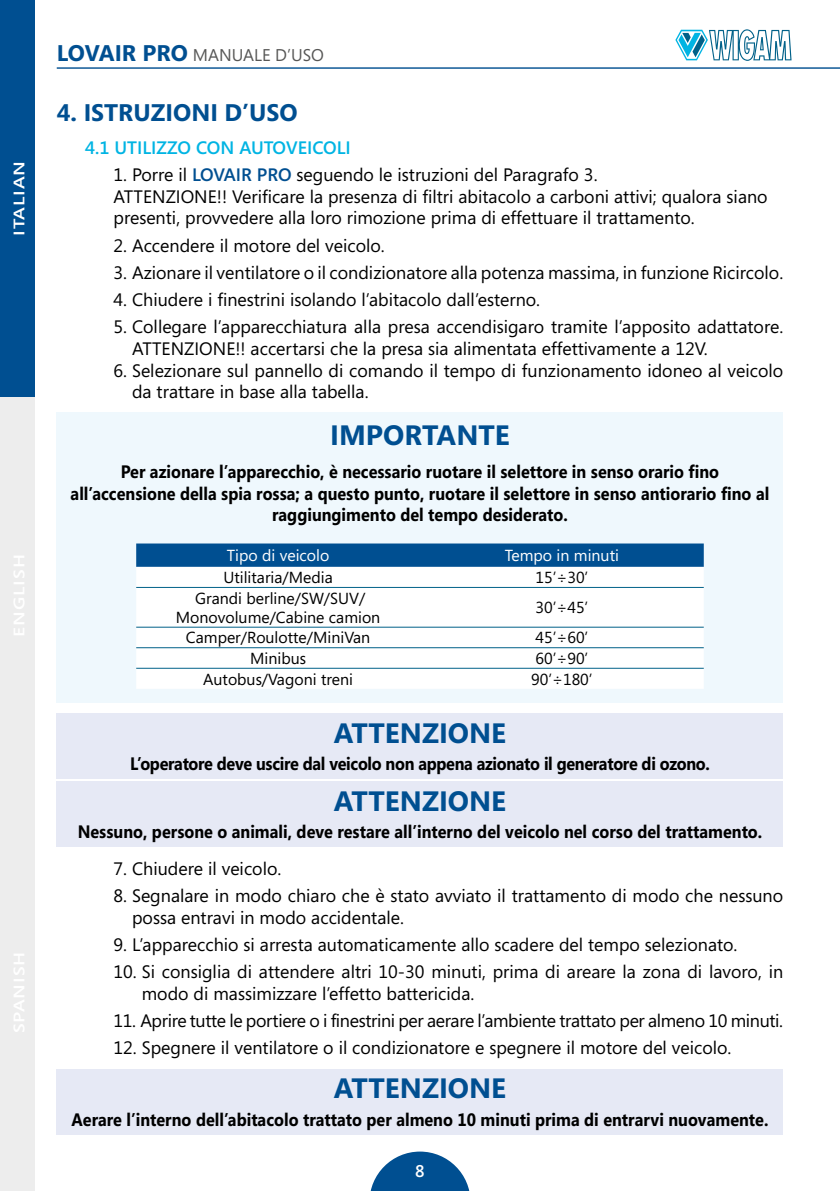
<style>
.page{position:relative;width:840px;height:1191px;background:#fff}
.page>*{position:absolute;margin:0;border:0;box-sizing:border-box;transform-origin:0 0}
.t1{font:700 28px "Segoe";color:#004f91}
.t2{font:700 24px "Segoe";color:#004f91}
.t3{font:18px/21.6px "Segoe";color:#000}
.t4{font:700 18px/21.6px "Segoe";color:#000;text-align:center;scale:.9 1}
.t5{font:18px "Segoe";letter-spacing:-.02em;color:#000}
.t6{font:700 18px "Segoe";letter-spacing:-.02em;color:#000;scale:.9 1}
.t7{font:600 18px "Segoe";color:#00b4e3}
.t8{font:17px "Segoe";color:#575756}
.t9{font:600 17px "Segoe";color:#fff}
.t10{font:16px/19.2px "Segoe";color:#000;text-align:center}
.t11{font:16px "Segoe";color:#fff}
.t12{font:600 15.2px "Segoe";letter-spacing:.05em;color:#fff;scale:1.25 1}
.s1{font-weight:700;font-size:22.6px;color:#004f91}
.s2{font-weight:600;color:#004f91}
</style>
<div class="page">
<svg style="left:675px;top:29px;width:116px;height:32px"></svg>
<hr style="left:57px;top:67px;width:782px;height:2px;background:#004f91">
<svg style="left:370px;top:1151px;width:100px;height:40px"></svg>
<div style="left:57px;top:713px;width:725px;height:65px;background:#e6e9f5"></div>
<div style="left:57px;top:781px;width:725px;height:66px;background:#e6e9f5"></div>
<div style="left:57px;top:1069px;width:725px;height:65px;background:#e6e9f5"></div>
<div style="left:57px;top:413px;width:725px;height:290px;background:#eff8fd"></div>
<svg style="left:136px;top:543px;width:567px;height:24px;background:#075494"></svg>
<div style="left:136px;top:567px;width:567px;height:122px;background:#fff"></div>
<hr style="left:136px;top:587px;width:284px;height:1px;background:#006189">
<hr style="left:420px;top:587px;width:283px;height:1px;background:#006189">
<hr style="left:136px;top:627px;width:284px;height:1px;background:#006189">
<hr style="left:420px;top:627px;width:283px;height:1px;background:#006189">
<hr style="left:136px;top:647px;width:284px;height:1px;background:#006189">
<hr style="left:420px;top:647px;width:283px;height:1px;background:#006189">
<hr style="left:136px;top:668px;width:284px;height:1px;background:#006189">
<hr style="left:420px;top:668px;width:283px;height:1px;background:#006189">
<div style="left:0;top:777px;width:35px;height:414px;background:#ededed"></div>
<div style="left:0;top:380px;width:35px;height:414px;background:#ededed"></div>
<div style="left:0;top:0;width:35px;height:397px;background:#004f91"></div>
<p class="t12" style="left:9px;top:236px;width:62px;rotate:-90deg">ITALIAN</p>
<p class="t8" style="left:57px;top:43px;width:268px"><span class="s1">LOVAIR PRO</span> MANUALE D’USO</p>
<h2 class="t2" style="left:57px;top:95px;width:242px">4. ISTRUZIONI D’USO</h2>
<p class="t7" style="left:85px;top:135px;width:267px">4.1 UTILIZZO CON AUTOVEICOLI</p>
<p class="t3" style="left:113px;top:163px;width:655px">1. Porre il <span class="s2">LOVAIR PRO</span> seguendo le istruzioni del Paragrafo 3.<br>ATTENZIONE!! Verificare la presenza di filtri abitacolo a carboni attivi; qualora siano presenti, provvedere alla loro rimozione prima di effettuare il trattamento.</p>
<p class="t3" style="left:113px;top:234px;width:273px">2. Accendere il motore del veicolo.</p>
<p class="t3" style="left:113px;top:261px;width:671px">3. Azionare il ventilatore o il condizionatore alla potenza massima, in funzione Ricircolo.</p>
<p class="t3" style="left:113px;top:288px;width:428px">4. Chiudere i finestrini isolando l’abitacolo dall’esterno.</p>
<p class="t3" style="left:132px;top:316px;width:652px;text-indent:-19px">5. Collegare l’apparecchiatura alla presa accendisigaro tramite l’apposito adattatore.<br>ATTENZIONE!! accertarsi che la presa sia alimentata effettivamente a 12V.</p>
<p class="t3" style="left:132px;top:359px;width:652px;text-indent:-19px">6. Selezionare sul pannello di comando il tempo di funzionamento idoneo al veicolo da trattare in base alla tabella.</p>
<h1 class="t1" style="left:330px;top:415px;width:181px">IMPORTANTE</h1>
<p class="t4" style="left:71px;top:460px;width:777px">Per azionare l’apparecchio, è necessario ruotare il selettore in senso orario fino all’accensione della spia rossa; a questo punto, ruotare il selettore in senso antiorario fino al raggiungimento del tempo desiderato.</p>
<p class="t11" style="left:227px;top:544px;width:104px">Tipo di veicolo</p>
<p class="t11" style="left:504px;top:544px;width:116px">Tempo in minuti</p>
<p class="t10" style="left:223px;top:567px;width:111px">Utilitaria/Media</p>
<p class="t10" style="left:535px;top:567px;width:54px">15’÷30’</p>
<p class="t10" style="left:176px;top:588px;width:206px">Grandi berline/SW/SUV/<br>Monovolume/Cabine camion</p>
<p class="t10" style="left:535px;top:597px;width:54px">30’÷45’</p>
<p class="t10" style="left:186px;top:628px;width:186px">Camper/Roulotte/MiniVan</p>
<p class="t10" style="left:535px;top:628px;width:54px">45’÷60’</p>
<p class="t10" style="left:250px;top:648px;width:57px">Minibus</p>
<p class="t10" style="left:535px;top:648px;width:54px">60’÷90’</p>
<p class="t10" style="left:203px;top:669px;width:151px">Autobus/Vagoni treni</p>
<p class="t10" style="left:531px;top:669px;width:63px">90’÷180’</p>
<h1 class="t1" style="left:333px;top:713px;width:174px">ATTENZIONE</h1>
<p class="t6" style="left:130px;top:750px;width:645px">L’operatore deve uscire dal veicolo non appena azionato il generatore di ozono.</p>
<h1 class="t1" style="left:333px;top:781px;width:174px">ATTENZIONE</h1>
<p class="t4" style="left:78px;top:820px;width:761px">Nessuno, persone o animali, deve restare all’interno del veicolo nel corso del trattamento.</p>
<p class="t3" style="left:113px;top:857px;width:169px">7. Chiudere il veicolo.</p>
<p class="t3" style="left:132px;top:884px;width:652px;text-indent:-19px">8. Segnalare in modo chiaro che è stato avviato il trattamento di modo che nessuno possa entravi in modo accidentale.</p>
<p class="t3" style="left:113px;top:933px;width:625px">9. L’apparecchio si arresta automaticamente allo scadere del tempo selezionato.</p>
<p class="t3" style="left:142px;top:960px;width:642px;text-indent:-28px">10. Si consiglia di attendere altri 10-30 minuti, prima di areare la zona di lavoro, in modo di massimizzare l’effetto battericida.</p>
<p class="t5" style="left:113px;top:1008px;width:670px">11. Aprire tutte le portiere o i finestrini per aerare l’ambiente trattato per almeno 10 minuti.</p>
<p class="t3" style="left:113px;top:1036px;width:619px">12. Spegnere il ventilatore o il condizionatore e spegnere il motore del veicolo.</p>
<h1 class="t1" style="left:333px;top:1068px;width:174px">ATTENZIONE</h1>
<p class="t4" style="left:71px;top:1108px;width:775px">Aerare l’interno dell’abitacolo trattato per almeno 10 minuti prima di entrarvi nuovamente.</p>
<p class="t9" style="left:415px;top:1159px;width:11px">8</p>
</div>
